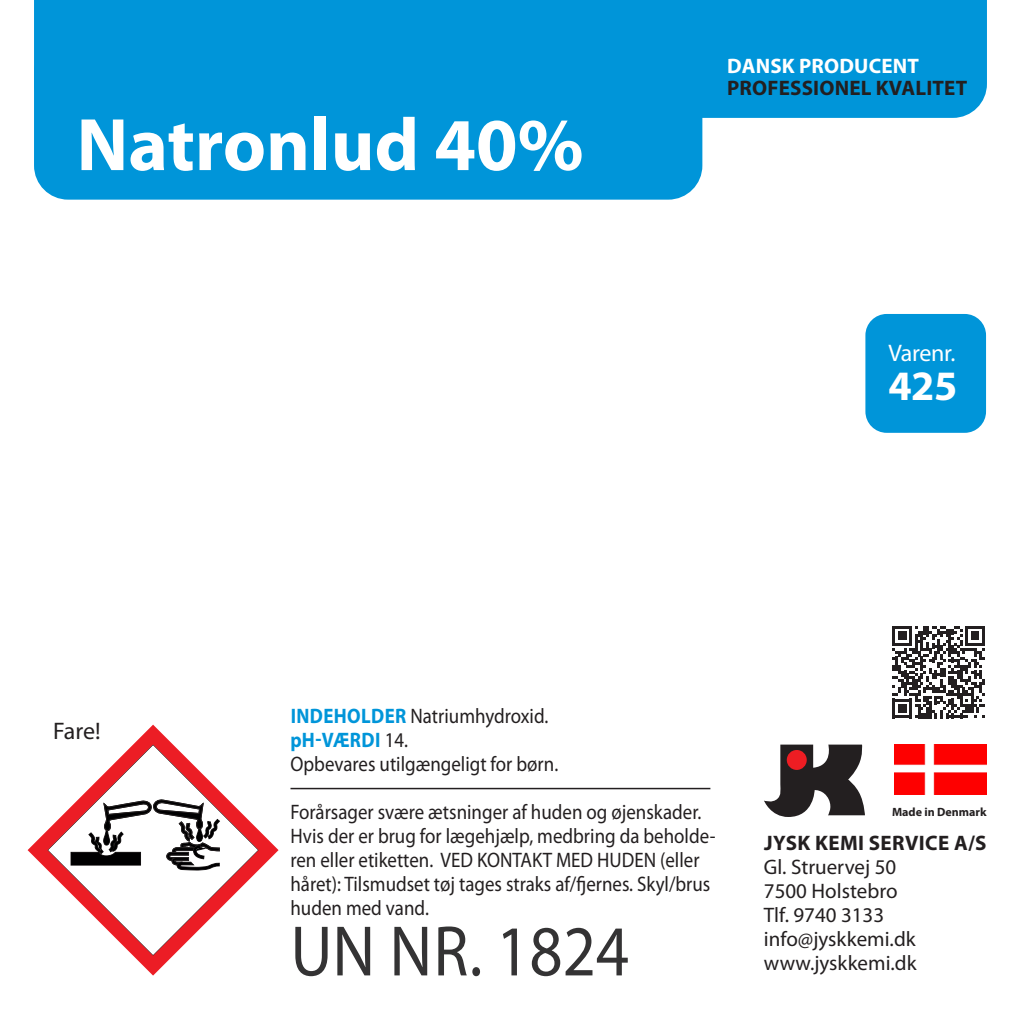
<style>
.page{position:relative;width:1021px;height:1021px;background:#fff}
.page>*{position:absolute;margin:0;border:0;box-sizing:border-box;transform-origin:0 0}
.t1{font:700 75px "Myriad Pro";color:#fff}
.t2{font:72px "Myriad Pro";color:#343334;scale:.9 1}
.t3{font:700 42px "Myriad Pro";color:#fff}
.t4{font:24px "Myriad Pro";letter-spacing:-.01em;color:#fff}
.t5{font:24px "Myriad Pro";color:#231f20}
.t6{font:21px/24px "Myriad Pro";color:#231f20;scale:.9 1}
.t7{font:21px "Myriad Pro";color:#231f20}
.t8{font:700 21px "Myriad Pro";letter-spacing:.01em;color:#231f20}
.t9{font:700 21px "Myriad Pro";letter-spacing:.01em;color:#fff}
.t10{font:700 21px "Myriad Pro";letter-spacing:.02em;color:#0095d9;scale:.9 1}
.t11{font:700 12px "Myriad Pro";color:#231f20}
.s1{font-weight:700;color:#0095d9}
.s2{font-weight:400;color:#231f20}
</style>
<div class="page">
<svg style="left:764px;top:744px;width:101px;height:73px"></svg>
<div style="left:786px;top:750px;width:20px;height:20px;background:#ee1d23;border-radius:50%"></div>
<div style="left:34px;top:0;width:952px;height:118px;background:#0095d9"></div>
<div style="left:865px;top:314px;width:121px;height:119px;background:#0095d9;border-radius:21px"></div>
<div style="left:34px;top:39px;width:668px;height:161px;background:#0095d9;border-radius:34px"></div>
<hr style="left:290px;top:787px;width:420px;height:2px;background:#231f20">
<svg style="left:28px;top:724px;width:250px;height:251px"></svg>
<img style="left:894px;top:744px;width:92px;height:50px">
<svg style="left:892px;top:626px;width:92px;height:92px"></svg>
<p class="t1" style="left:77px;top:96px;width:508px">Natronlud 40%</p>
<p class="t9" style="left:727px;top:53px;width:193px">DANSK PRODUCENT</p>
<p class="t8" style="left:727px;top:74px;width:242px">PROFESSIONEL KVALITET</p>
<p class="t4" style="left:888px;top:338px;width:69px">Varenr.</p>
<p class="t3" style="left:888px;top:358px;width:71px">425</p>
<p class="t5" style="left:53px;top:715px;width:49px">Fare!</p>
<p class="t6" style="left:291px;top:704px;width:288px"><span class="s1">INDEHOLDER</span> Natriumhydroxid.</p>
<p class="t10" style="left:290px;top:726px;width:132px">pH-VÆRDI <span class="s2">14.</span></p>
<p class="t6" style="left:290px;top:752px;width:299px">Opbevares utilgængeligt for børn.</p>
<p class="t6" style="left:290px;top:800px;width:474px">Forårsager svære ætsninger af huden og øjenskader.<br>Hvis der er brug for lægehjælp, medbring da beholde&shy;ren eller etiketten. VED KONTAKT MED HUDEN (eller håret): Tilsmudset tøj tages straks af/fjernes. Skyl/brus huden med vand.</p>
<p class="t2" style="left:290px;top:906px;width:378px">UN NR. 1824</p>
<p class="t11" style="left:892px;top:803px;width:96px">Made in Denmark</p>
<p class="t8" style="left:764px;top:829px;width:224px">JYSK KEMI SERVICE A/S</p>
<p class="t7" style="left:764px;top:853px;width:134px">Gl. Struervej 50</p>
<p class="t7" style="left:764px;top:877px;width:135px">7500 Holstebro</p>
<p class="t7" style="left:764px;top:901px;width:122px">Tlf. 9740 3133</p>
<p class="t7" style="left:764px;top:925px;width:153px">info@jyskkemi.dk</p>
<p class="t7" style="left:764px;top:949px;width:154px">www.jyskkemi.dk</p>
</div>
